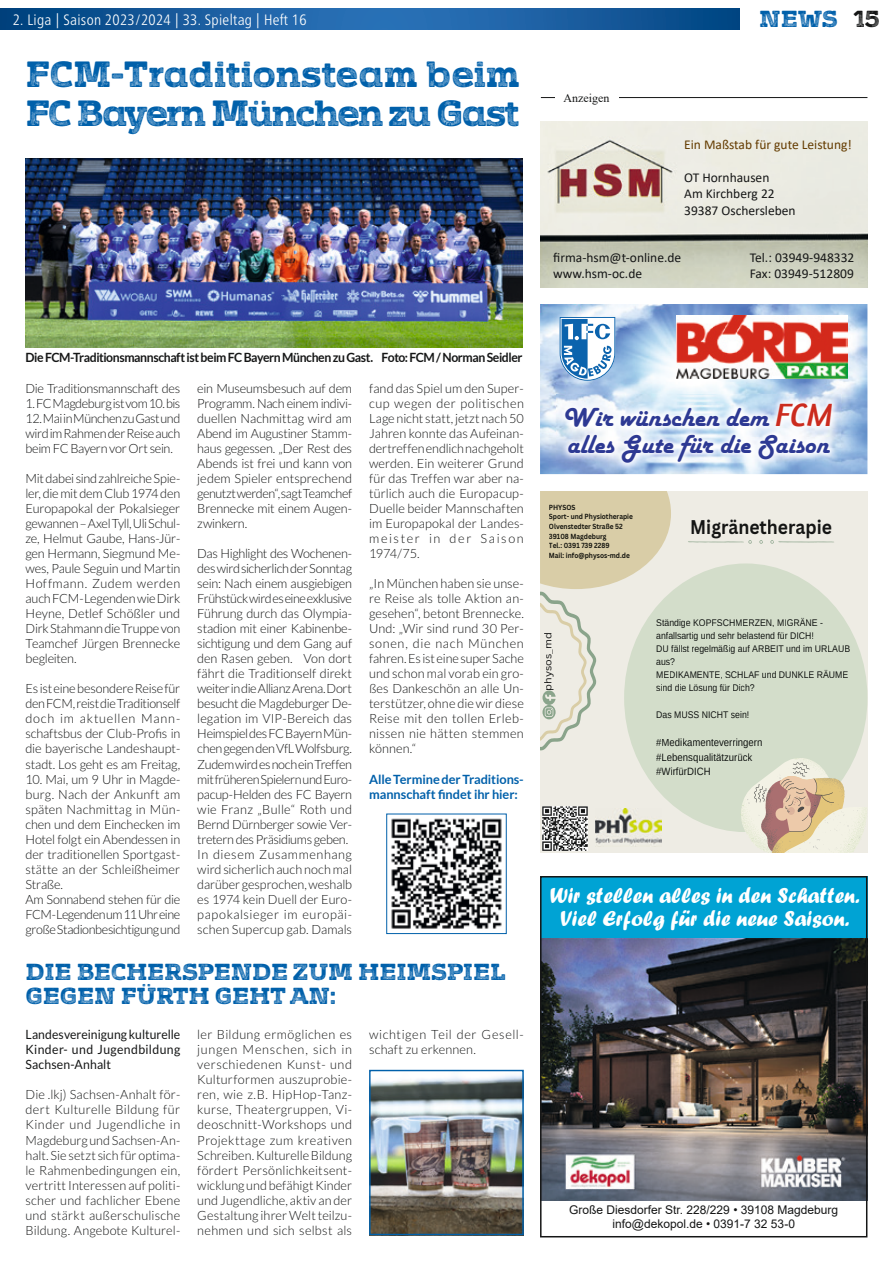
<style>
.page{position:relative;width:893px;height:1263px;background:#fff}
.page>*{position:absolute;margin:0;border:0;box-sizing:border-box;transform-origin:0 0}
.Subline_-_Vesuz_-_22{font:33px/39px "Vezus Serif Texture One";letter-spacing:-.03em;color:#0060aa}
.t1{font:27px/27px "Harlow Solid";color:#2d3993}
.t2{font:22.5px/22.5px "Forte";color:#fff;text-align:center}
.Headline_-_Vesuz_-_2{font:21px/24px "Vezus Serif Texture One";color:#0060aa}
.t3{font:21px "Vezus Serif Texture One";color:#151616}
.t4{font:700 19.2px "Canva Sans";color:#141514;scale:.91 1}
.t5{font:300 condensed 15px "Frutiger Neue LT Pro";letter-spacing:.02em;color:#fff}
.t6{font:13.5px/16.5px "Calibri";color:#151616}
.t7{font:13.5px "Calibri";color:#643b00}
.Lauftext_8_5pt{font:300 12.75px/15px "Lato";letter-spacing:-.005em;color:#151616;text-align:justify}
.BU_fett{font:700 12.75px "Lato";letter-spacing:-.035em;color:#151616;scale:.96 1}
.Lauftext_8_5pt-2{font:12.75px/15px "Lato";letter-spacing:.02em;color:#151616;text-align:justify;scale:.95 1}
.Lauftext_8_5pt-3{font:700 12.75px/15px "Lato";letter-spacing:-.005em;color:#0060aa}
.Lauftext_8_5pt-4{font:300 12.75px/15px "Lato";letter-spacing:.04em;color:#151616}
.Lauftext_8_5pt-5{font:300 12.75px "Lato";letter-spacing:-.025em;color:#151616}
.Lauftext_8_5pt-6{font:300 12.75px "Lato";letter-spacing:-.035em;color:#151616}
.t8{font:12px/13.5px "Arial";color:#151616;text-align:center}
.Anzeige{font:12px "Times New Roman";color:#151616}
.t9{font:10.65px/14.4px "Arimo";color:#111412;scale:.91 1}
.t10{font:9.75px "Canva Sans";color:#141514;scale:1.1 1}
.t11{font:9.6px/13px "Arimo";color:#111412;scale:.91 1}
.t12{font:700 7.2px/9.6px "Canva Sans";color:#14140e;scale:.91 1}
.s1{font-family:"Amaranth";font-style:italic;font-size:33px;color:#cb2b1e}
</style>
<div class="page">
<div style="left:540px;top:876px;width:327px;height:63px;background:#00a3d4"></div>
<img style="left:543px;top:939px;width:321px;height:261px">
<div style="left:540px;top:876px;width:327px;height:361px;border:2px solid #151616"></div>
<img style="left:541px;top:121px;width:326px;height:166px">
<svg style="left:540px;top:491px;width:328px;height:362px;background:#dedfce"></svg>
<div style="left:546px;top:640px;width:5px;height:8px;background:#eeece4"></div>
<div style="left:544px;top:633px;width:8px;height:6px;background:#eeece4"></div>
<div style="left:549px;top:505px;width:26px;height:5px;background:#d9cda7"></div>
<div style="left:549px;top:514px;width:84px;height:7px;background:#d9cda7"></div>
<div style="left:549px;top:523px;width:73px;height:6px;background:#d9cda7"></div>
<div style="left:549px;top:533px;width:57px;height:7px;background:#d9cda7"></div>
<div style="left:549px;top:543px;width:60px;height:5px;background:#d9cda7"></div>
<div style="left:549px;top:552px;width:81px;height:7px;background:#d9cda7"></div>
<div style="left:540px;top:799px;width:123px;height:53px;background:#eeece4"></div>
<img style="left:595px;top:809px;width:67px;height:38px">
<img style="left:543px;top:806px;width:44px;height:44px">
<hr style="left:541px;top:97px;width:326px;height:1px;background:#151616">
<div style="left:555px;top:90px;width:63px;height:17px;background:#fff"></div>
<svg style="left:0;top:9px;width:740px;height:21px;background:#175c9e"></svg>
<img style="left:26px;top:158px;width:496px;height:189px">
<img style="left:540px;top:304px;width:327px;height:170px">
<svg style="left:560px;top:317px;width:55px;height:64px"></svg>
<img style="left:557px;top:394px;width:284px;height:77px">
<img style="left:676px;top:316px;width:171px;height:63px">
<img style="left:371px;top:1074px;width:151px;height:159px">
<div style="left:369px;top:1070px;width:155px;height:165px;border:1px solid #0060aa"></div>
<img style="left:391px;top:818px;width:111px;height:111px">
<div style="left:386px;top:814px;width:121px;height:120px;border:1px solid #0060aa"></div>
<p class="t5" style="left:13px;top:11px;width:295px">2. Liga | Saison 2023/2024 | 33. Spieltag | Heft 16</p>
<p class="Headline_-_Vesuz_-_2" style="left:759px;top:8px;width:80px">NEWS</p>
<p class="t3" style="left:854px;top:5px;width:28px">15</p>
<p class="Subline_-_Vesuz_-_22" style="left:26px;top:56px;width:496px">FCM-Traditionsteam beim<br>FC Bayern München zu Gast</p>
<p class="Anzeige" style="left:563px;top:89px;width:47px">Anzeigen</p>
<p class="t7" style="left:684px;top:135px;width:169px">Ein Maßstab für gute Leistung!</p>
<p class="t6" style="left:684px;top:169px;width:113px">OT Hornhausen<br>Am Kirchberg 22<br>39387 Oschersleben</p>
<p class="t6" style="left:553px;top:249px;width:130px">firma-hsm@t-online.de</p>
<p class="t6" style="left:750px;top:249px;width:106px">Tel.: 03949-948332</p>
<p class="t6" style="left:553px;top:265px;width:90px">www.hsm-oc.de</p>
<p class="t6" style="left:750px;top:265px;width:106px">Fax: 03949-512809</p>
<p class="BU_fett" style="left:26px;top:350px;width:519px">Die FCM-Traditionsmannschaft ist beim FC Bayern München zu Gast. Foto: FCM / Norman Seidler</p>
<p class="Lauftext_8_5pt-5" style="left:26px;top:381px;width:156px">Die Traditionsmannschaft des</p>
<p class="Lauftext_8_5pt-6" style="left:26px;top:396px;width:156px">1. FC Magdeburg ist vom 10. bis</p>
<p class="Lauftext_8_5pt" style="left:26px;top:411px;width:156px">12. Mai in München zu Gast und wird im Rahmen der Reise auch beim FC Bayern vor Ort sein.</p>
<p class="Lauftext_8_5pt" style="left:26px;top:471px;width:156px">Mit dabei sind zahlreiche Spie&shy;ler, die mit dem Club 1974 den Europapokal der Pokalsieger gewannen – Axel Tyll, Uli Schul&shy;ze, Helmut Gaube, Hans-Jür&shy;gen Hermann, Siegmund Me&shy;wes, Paule Seguin und Martin Hoffmann. Zudem werden auch FCM-Legenden wie Dirk Heyne, Detlef Schößler und Dirk Stahmann die Truppe von Teamchef Jürgen Brennecke begleiten.</p>
<p class="Lauftext_8_5pt" style="left:26px;top:681px;width:156px">Es ist eine besondere Reise für den FCM, reist die Traditionself doch im aktuellen Mann&shy;schaftsbus der Club-Profis in die bayerische Landeshaupt&shy;stadt. Los geht es am Freitag,</p>
<p class="Lauftext_8_5pt" style="left:26px;top:771px;width:156px">10. Mai, um 9 Uhr in Magde&shy;burg. Nach der Ankunft am späten Nachmittag in Mün&shy;chen und dem Einchecken im Hotel folgt ein Abendessen in der traditionellen Sportgast&shy;stätte an der Schleißheimer Straße.</p>
<p class="Lauftext_8_5pt" style="left:26px;top:892px;width:156px">Am Sonnabend stehen für die FCM-Legenden um 11 Uhr eine große Stadionbesichtigung und</p>
<p class="Lauftext_8_5pt" style="left:197px;top:380px;width:156px">ein Museumsbesuch auf dem Programm. Nach einem indivi&shy;duellen Nachmittag wird am Abend im Augustiner Stamm&shy;haus gegessen. „Der Rest des Abends ist frei und kann von jedem Spieler entsprechend genutzt werden“, sagt Teamchef Brennecke mit einem Augen&shy;zwinkern.</p>
<p class="Lauftext_8_5pt" style="left:197px;top:546px;width:156px">Das Highlight des Wochenen&shy;des wird sicherlich der Sonntag sein: Nach einem ausgiebigen Frühstück wird es eine exklusive Führung durch das Olympia&shy;stadion mit einer Kabinenbe&shy;sichtigung und dem Gang auf den Rasen geben. Von dort fährt die Traditionself direkt weiter in die Allianz Arena. Dort besucht die Magdeburger De&shy;legation im VIP-Bereich das Heimspiel des FC Bayern Mün&shy;chen gegen den VfL Wolfsburg.<br>Zudem wird es noch ein Treffen mit früheren Spielern und Euro&shy;pacup-Helden des FC Bayern wie Franz „Bulle“ Roth und Bernd Dürnberger sowie Ver&shy;tretern des Präsidiums geben.</p>
<p class="Lauftext_8_5pt" style="left:197px;top:847px;width:156px">In diesem Zusammenhang wird sicherlich auch noch mal darüber gesprochen, weshalb es 1974 kein Duell der Euro&shy;papokalsieger im europäi&shy;schen Supercup gab. Damals</p>
<p class="Lauftext_8_5pt" style="left:369px;top:380px;width:156px">fand das Spiel um den Super&shy;cup wegen der politischen Lage nicht statt, jetzt nach 50<br>Jahren konnte das Aufeinan&shy;dertreffen endlich nachgeholt werden. Ein weiterer Grund für das Treffen war aber na&shy;türlich auch die Europacup-Duelle beider Mannschaften im Europapokal der Landes&shy;meister in der Saison 1974/75.</p>
<p class="Lauftext_8_5pt" style="left:369px;top:576px;width:156px">„In München haben sie unse&shy;re Reise als tolle Aktion an&shy;gesehen“, betont Brennecke.<br>Und: „Wir sind rund 30 Per&shy;sonen, die nach München fahren. Es ist eine super Sache und schon mal vorab ein gro&shy;ßes Dankeschön an alle Un&shy;terstützer, ohne die wir diese Reise mit den tollen Erleb&shy;nissen nie hätten stemmen können.“</p>
<p class="Lauftext_8_5pt-3" style="left:369px;top:771px;width:156px">Alle Termine der Traditions&shy;mannschaft findet ihr hier:</p>
<p class="Headline_-_Vesuz_-_2" style="left:26px;top:961px;width:481px">DIE BECHERSPENDE ZUM HEIMSPIEL<br>GEGEN FÜRTH GEHT AN:</p>
<p class="Lauftext_8_5pt-2" style="left:26px;top:1027px;width:164px">Landesvereinigung kulturelle Kinder- und Jugendbildung Sachsen-Anhalt</p>
<p class="Lauftext_8_5pt" style="left:26px;top:1087px;width:156px">Die .lkj) Sachsen-Anhalt för&shy;dert Kulturelle Bildung für Kinder und Jugendliche in Magdeburg und Sachsen-An&shy;halt. Sie setzt sich für optima&shy;le Rahmenbedingungen ein, vertritt Interessen auf politi&shy;scher und fachlicher Ebene und stärkt außerschulische Bildung. Angebote Kulturel-</p>
<p class="Lauftext_8_5pt" style="left:197px;top:1027px;width:156px">ler Bildung ermöglichen es jungen Menschen, sich in verschiedenen Kunst- und Kulturformen auszuprobie&shy;ren, wie z.B. HipHop-Tanz&shy;kurse, Theatergruppen, Vi&shy;deoschnitt-Workshops und Projekttage zum kreativen Schreiben. Kulturelle Bildung fördert Persönlichkeitsent&shy;wicklung und befähigt Kinder und Jugendliche, aktiv an der Gestaltung ihrer Welt teilzu&shy;nehmen und sich selbst als</p>
<p class="Lauftext_8_5pt-4" style="left:369px;top:1027px;width:156px">wichtigen Teil der Gesell&shy;schaft zu erkennen.</p>
<p class="t1" style="left:563px;top:405px;width:272px">Wir wünschen dem <span class="s1">FCM </span>alles Gute für die Saison</p>
<p class="t12" style="left:549px;top:502px;width:94px">PHYSOS<br>Sport- und Physiotherapie<br>Olvenstedter Straße 52<br>39108 Magdeburg<br>Tel.: 0391 739 2289<br>Mail: info@physos-md.de</p>
<p class="t10" style="left:542px;top:691px;width:54px;rotate:-90deg">physos_md</p>
<p class="t4" style="left:690px;top:516px;width:157px">Migränetherapie</p>
<p class="t11" style="left:656px;top:616px;width:215px">Ständige KOPFSCHMERZEN, MIGRÄNE - anfallsartig und sehr belastend für DICH!<br>DU fällst regelmäßig auf ARBEIT und im URLAUB aus?<br>MEDIKAMENTE, SCHLAF und DUNKLE RÄUME sind die Lösung für Dich?</p>
<p class="t11" style="left:656px;top:708px;width:104px">Das MUSS NICHT sein!</p>
<p class="t9" style="left:656px;top:735px;width:118px">#Medikamenteverringern #Lebensqualitätzurück #WirfürDICH</p>
<p class="t2" style="left:550px;top:884px;width:311px">Wir stellen alles in den Schatten.<br>Viel Erfolg für die neue Saison.</p>
<p class="t8" style="left:569px;top:1203px;width:271px">Große Diesdorfer Str. 228/229 • 39108 Magdeburg info@dekopol.de • 0391-7 32 53-0</p>
</div>
